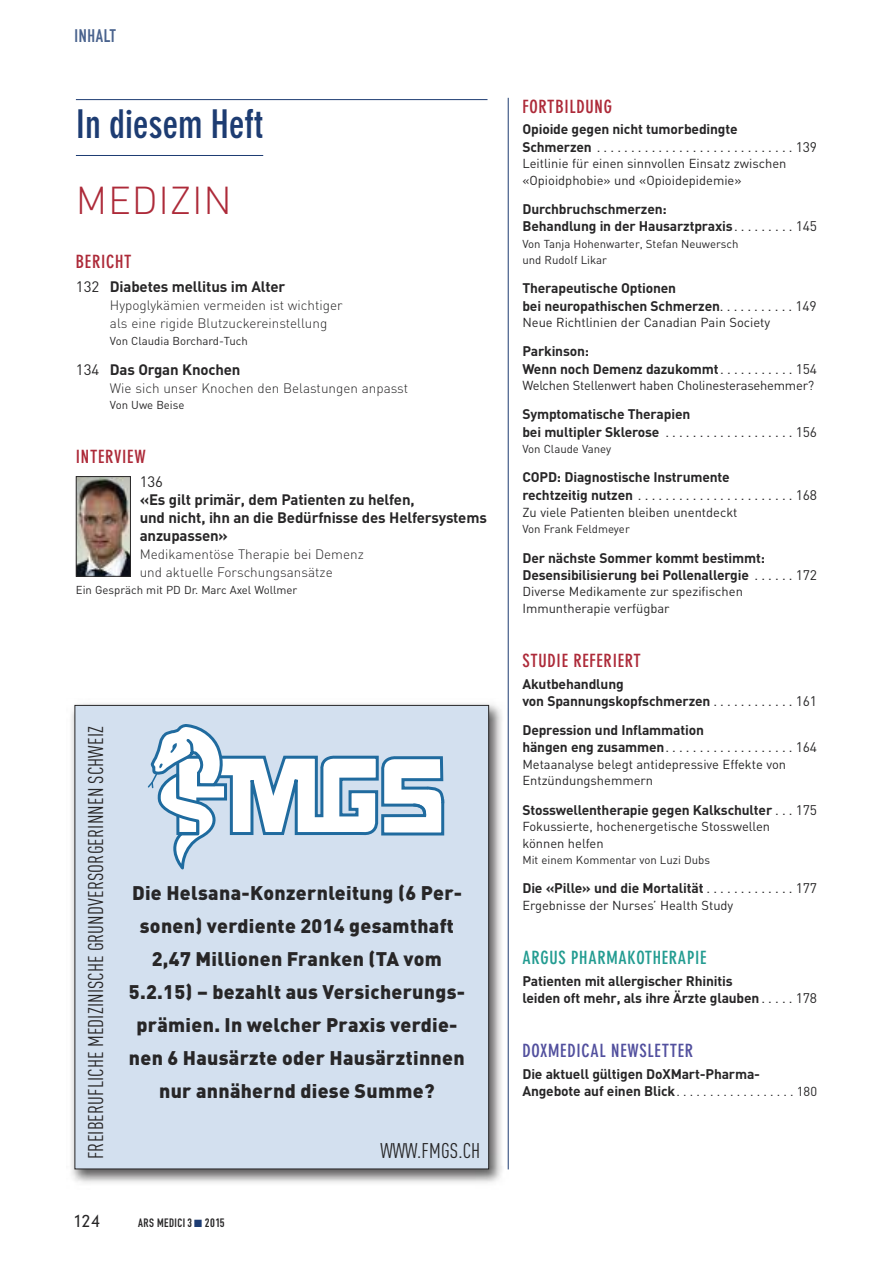
<style>
.page{position:relative;width:893px;height:1263px;background:#fff}
.page>*{position:absolute;margin:0;border:0;box-sizing:border-box;transform-origin:0 0}
.t1{font:700 condensed 39px "DIN Neuzeit Grotesk";letter-spacing:-.005em;color:#1d3c72}
.t2{font:300 38.4px "DIN";letter-spacing:.02em;color:#ad2a39}
.t3{font:21px "DIN Cond";letter-spacing:.005em;color:#272627}
.t4{font:900 19.5px/33px "DIN";letter-spacing:.015em;color:#272627;text-align:center}
.t5{font:700 condensed 18px "DIN Neuzeit Grotesk";letter-spacing:.04em;color:#ad2a39}
.t6{font:700 condensed 18px "DIN Neuzeit Grotesk";letter-spacing:.04em;color:#239c91}
.t7{font:700 condensed 18px "DIN Neuzeit Grotesk";letter-spacing:.04em;color:#52509e}
.t8{font:18px "DIN Engschrift";letter-spacing:.035em;color:#4a638e}
.t9{font:300 16.5px "DIN Neuzeit Grotesk";color:#272627}
.t10{font:700 15px/18px "DIN";letter-spacing:-.01em;color:#272627}
.t11{font:15px "DIN";color:#272627}
.t12{font:700 13.8px/17.2px "DIN";letter-spacing:-.01em;color:#272627}
.t13{font:300 13.5px/18px "DIN";color:#272627}
.t14{font:12.9px/16.5px "DIN";color:#272627}
.t15{font:12px "DIN Engschrift";letter-spacing:.035em;color:#272627}
.t16{font:11.4px/16.5px "DIN";color:#272627}
.s1{font-weight:400}
.s2{color:#1d3c72}
.s3{font-family:"DIN Cond";font-weight:700}
.s4{font-weight:400;font-size:12.9px}
</style>
<div class="page">
<hr style="left:76px;top:99px;width:411px;height:1px;background:#1d3c72">
<hr style="left:76px;top:155px;width:187px;height:1px;background:#1d3c72">
<img style="left:71px;top:699px;width:437px;height:484px">
<div style="left:75px;top:705px;width:414px;height:464px;background:#d3e0ef"></div>
<svg style="left:148px;top:724px;width:296px;height:145px"></svg>
<hr style="left:508px;top:98px;width:1px;height:1071px;background:#1d3c72">
<img style="left:78px;top:478px;width:51px;height:97px">
<div style="left:76px;top:476px;width:55px;height:101px;border:1px solid #272627"></div>
<h3 class="t8" style="left:74px;top:30px;width:43px">INHALT</h3>
<h1 class="t1" style="left:76px;top:109px;width:189px">In diesem Heft</h1>
<h2 class="t2" style="left:76px;top:178px;width:157px">MEDIZIN</h2>
<h3 class="t5" style="left:76px;top:254px;width:57px">BERICHT</h3>
<p class="t10" style="left:76px;top:278px;width:211px"><span class="s1">132</span> Diabetes mellitus im Alter</p>
<p class="t13" style="left:110px;top:296px;width:234px">Hypoglykämien vermeiden ist wichtiger als eine rigide Blutzuckereinstellung</p>
<p class="t16" style="left:110px;top:332px;width:140px">Von Claudia Borchard-Tuch</p>
<p class="t10" style="left:76px;top:360px;width:166px"><span class="s1">134</span> Das Organ Knochen</p>
<p class="t13" style="left:110px;top:379px;width:300px">Wie sich unser Knochen den Belastungen anpasst</p>
<p class="t16" style="left:110px;top:397px;width:76px">Von Uwe Beise</p>
<h3 class="t5" style="left:76px;top:450px;width:71px">INTERVIEW</h3>
<p class="t11" style="left:140px;top:473px;width:25px">136</p>
<p class="t10" style="left:140px;top:491px;width:349px">«Es gilt primär, dem Patienten zu helfen,<br>und nicht, ihn an die Bedürfnisse des Helfersystems anzupassen»</p>
<p class="t13" style="left:140px;top:546px;width:226px">Medikamentöse Therapie bei Demenz und aktuelle Forschungsansätze</p>
<p class="t16" style="left:76px;top:582px;width:223px">Ein Gespräch mit PD Dr. Marc Axel Wollmer</p>
<h3 class="t3" style="left:88px;top:1159px;width:435px;rotate:-90deg">FREIBERUFLICHE MEDIZINISCHE GRUNDVERSORGERINNEN SCHWEIZ</h3>
<p class="t4" style="left:129px;top:876px;width:338px">Die Helsana-Konzernleitung (6 Per&shy;sonen) verdiente 2014 gesamthaft 2,47 Millionen Franken (TA vom 5.2.15) – bezahlt aus Versicherungs&shy;prämien. In welcher Praxis verdie&shy;nen 6 Hausärzte oder Hausärztinnen nur annähernd diese Summe?</p>
<h3 class="t3" style="left:380px;top:1143px;width:101px">WWW.FMGS.CH</h3>
<p class="t9" style="left:74px;top:1214px;width:27px">124</p>
<p class="t15" style="left:138px;top:1218px;width:88px">ARS MEDICI3 <span class="s2">■</span> <span class="s3">2015</span></p>
<h3 class="t5" style="left:522px;top:99px;width:91px">FORTBILDUNG</h3>
<p class="t12" style="left:522px;top:121px;width:296px">Opioide gegen nicht tumorbedingte<br>Schmerzen <span class="s1">. . . . . . . . . . . . . . . . . . . . . . . . . . . . . 139</span></p>
<p class="t14" style="left:522px;top:155px;width:265px">Leitlinie für einen sinnvollen Einsatz zwischen «Opioidphobie» und «Opioidepidemie»</p>
<p class="t12" style="left:522px;top:200px;width:296px">Durchbruchschmerzen:<br>Behandlung in der Hausarztpraxis<span class="s1">. . . . . . . . . 145</span></p>
<p class="t16" style="left:522px;top:235px;width:218px">Von Tanja Hohenwarter, Stefan Neuwersch und Rudolf Likar</p>
<p class="t12" style="left:522px;top:280px;width:296px">Therapeutische Optionen<br>bei neuropathischen Schmerzen<span class="s1">. . . . . . . . . . . 149</span></p>
<p class="t14" style="left:522px;top:314px;width:249px">Neue Richtlinien der Canadian Pain Society</p>
<p class="t12" style="left:522px;top:343px;width:296px">Parkinson:<br>Wenn noch Demenz dazukommt<span class="s1">. . . . . . . . . . . 154</span></p>
<p class="t14" style="left:522px;top:377px;width:293px">Welchen Stellenwert haben Cholinesterasehemmer?</p>
<p class="t12" style="left:522px;top:406px;width:296px">Symptomatische Therapien<br>bei multipler Sklerose <span class="s1">. . . . . . . . . . . . . . . . . . . 156</span></p>
<p class="t16" style="left:522px;top:441px;width:90px">Von Claude Vaney</p>
<p class="t12" style="left:522px;top:469px;width:296px">COPD: Diagnostische Instrumente<br>rechtzeitig nutzen <span class="s1">. . . . . . . . . . . . . . . . . . . . . . . 168</span></p>
<p class="t14" style="left:522px;top:504px;width:217px">Zu viele Patienten bleiben unentdeckt</p>
<p class="t16" style="left:522px;top:521px;width:109px">Von Frank Feldmeyer</p>
<p class="t12" style="left:522px;top:549px;width:296px">Der nächste Sommer kommt bestimmt:<br>Desensibilisierung bei Pollenallergie <span class="s1">. . . . . . 172</span></p>
<p class="t14" style="left:522px;top:584px;width:222px">Diverse Medikamente zur spezifischen<br>Immuntherapie verfügbar</p>
<h3 class="t5" style="left:522px;top:654px;width:120px">STUDIE REFERIERT</h3>
<p class="t12" style="left:522px;top:675px;width:296px">Akutbehandlung<br>von Spannungskopfschmerzen <span class="s1">. . . . . . . . . . . . 161</span></p>
<p class="t12" style="left:522px;top:722px;width:296px">Depression und Inflammation<br>hängen eng zusammen<span class="s1">. . . . . . . . . . . . . . . . . . . 164</span></p>
<p class="t14" style="left:522px;top:756px;width:265px">Metaanalyse belegt antidepressive Effekte von<br>Entzündungshemmern</p>
<p class="t12" style="left:522px;top:801px;width:296px">Stosswellentherapie gegen Kalkschulter <span class="s1">. . . 175</span></p>
<p class="t14" style="left:522px;top:818px;width:249px">Fokussierte, hochenergetische Stosswellen können helfen</p>
<p class="t16" style="left:522px;top:852px;width:189px">Mit einem Kommentar von Luzi Dubs</p>
<p class="t12" style="left:522px;top:880px;width:296px">Die «Pille» und die Mortalität <span class="s1">. . . . . . . . . . . . . 177</span></p>
<p class="t14" style="left:522px;top:897px;width:212px">Ergebnisse der Nurses’ Health Study</p>
<h3 class="t6" style="left:522px;top:951px;width:186px">ARGUS PHARMAKOTHERAPIE</h3>
<p class="t12" style="left:522px;top:972px;width:296px">Patienten mit allergischer Rhinitis<br>leiden oft mehr, als ihre Ärzte glauben<span class="s1">. . . . . 178</span></p>
<h3 class="t7" style="left:522px;top:1044px;width:172px">DOXMEDICAL NEWSLETTER</h3>
<p class="t12" style="left:522px;top:1065px;width:296px">Die aktuell gültigen DoXMart-Pharma-<br>Angebote auf einen Blick<span class="s4">. . . . . . . . . . . . . . . . . . 180</span></p>
</div>
